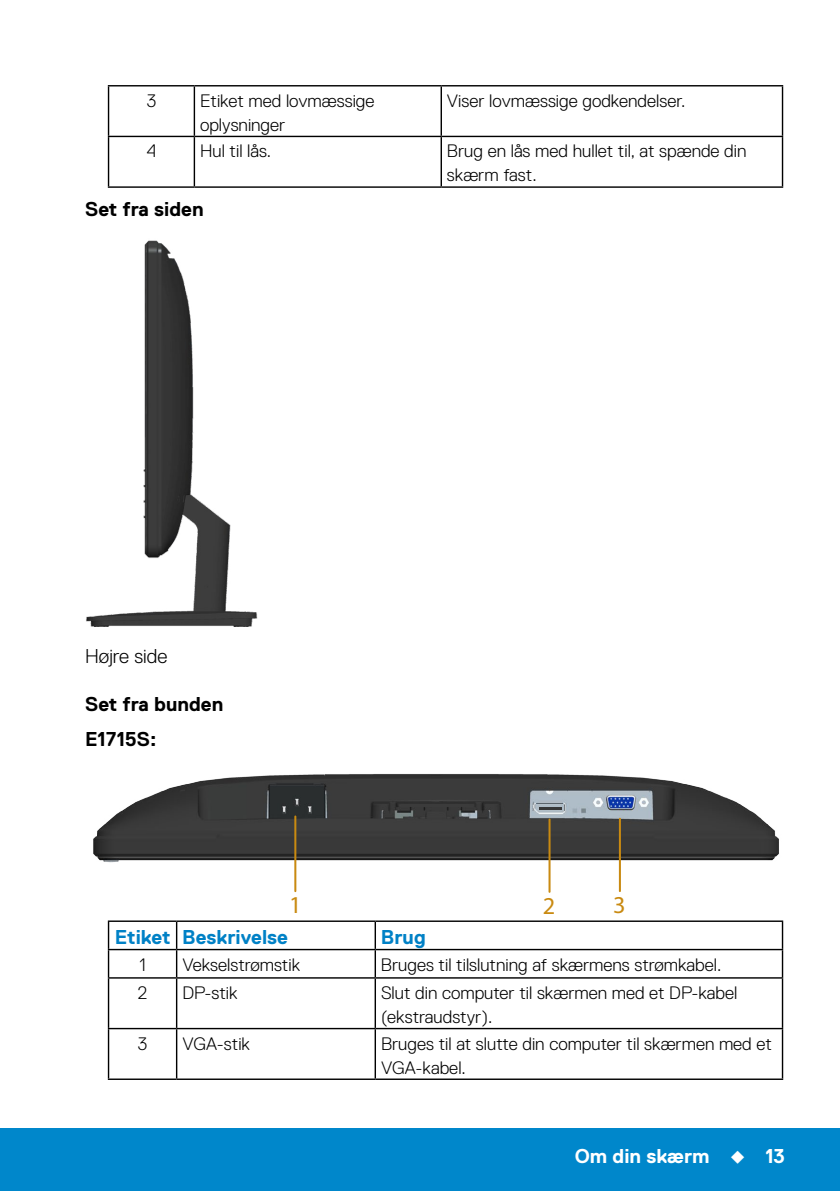
<style>
.page{position:relative;width:840px;height:1191px;background:#fff}
.page>*{position:absolute;margin:0;border:0;box-sizing:border-box;transform-origin:0 0}
.t1{font:24.2px "Museo For Dell 300";color:#c98a11}
.t2{font:700 20px/35.4px "Dell Replica";color:#000}
.t3{font:700 20px "Dell Replica";color:#0081c6}
.t4{font:700 20px "Dell Replica";color:#fff}
.t5{font:300 20px "Dell Replica";color:#000}
.t6{font:300 18px/24px "Dell Replica";color:#000}
</style>
<div class="page">
<div style="left:0;top:1128px;width:839px;height:63px;background:#0087cb"></div>
<hr style="left:108px;top:85px;width:86px;height:1px;background:#000">
<hr style="left:108px;top:86px;width:1px;height:50px;background:#000">
<hr style="left:194px;top:85px;width:247px;height:1px;background:#000">
<hr style="left:193px;top:86px;width:2px;height:50px;background:#000">
<hr style="left:441px;top:85px;width:341px;height:1px;background:#000">
<hr style="left:440px;top:86px;width:1px;height:50px;background:#000">
<hr style="left:781px;top:86px;width:1px;height:50px;background:#000">
<hr style="left:108px;top:136px;width:86px;height:1px;background:#000">
<hr style="left:108px;top:137px;width:1px;height:49px;background:#000">
<hr style="left:194px;top:136px;width:247px;height:1px;background:#000">
<hr style="left:193px;top:137px;width:2px;height:49px;background:#000">
<hr style="left:441px;top:136px;width:341px;height:1px;background:#000">
<hr style="left:440px;top:137px;width:1px;height:49px;background:#000">
<hr style="left:781px;top:137px;width:1px;height:49px;background:#000">
<hr style="left:108px;top:186px;width:86px;height:2px;background:#000">
<hr style="left:194px;top:186px;width:247px;height:2px;background:#000">
<hr style="left:441px;top:186px;width:341px;height:2px;background:#000">
<img style="left:86px;top:240px;width:172px;height:386px">
<img style="left:93px;top:774px;width:686px;height:89px">
<hr style="left:539px;top:807px;width:22px;height:2px;background:#373737">
<hr style="left:294px;top:816px;width:2px;height:75px;background:#c98a11">
<hr style="left:618px;top:818px;width:2px;height:73px;background:#c98a11">
<hr style="left:548px;top:819px;width:2px;height:73px;background:#c98a11">
<hr style="left:108px;top:920px;width:68px;height:2px;background:#000">
<hr style="left:176px;top:920px;width:199px;height:2px;background:#000">
<hr style="left:375px;top:920px;width:407px;height:2px;background:#000">
<hr style="left:374px;top:922px;width:2px;height:27px;background:#000">
<hr style="left:108px;top:949px;width:68px;height:1px;background:#000">
<svg style="left:108px;top:922px;width:1px;height:55px"></svg>
<hr style="left:176px;top:949px;width:199px;height:1px;background:#000">
<svg style="left:176px;top:922px;width:1px;height:55px"></svg>
<hr style="left:375px;top:949px;width:407px;height:1px;background:#000">
<hr style="left:374px;top:950px;width:2px;height:27px;background:#000">
<svg style="left:781px;top:922px;width:1px;height:55px"></svg>
<hr style="left:108px;top:977px;width:68px;height:1px;background:#000">
<hr style="left:108px;top:978px;width:1px;height:49px;background:#000">
<hr style="left:176px;top:977px;width:199px;height:1px;background:#000">
<hr style="left:176px;top:978px;width:1px;height:49px;background:#000">
<hr style="left:375px;top:977px;width:407px;height:1px;background:#000">
<hr style="left:374px;top:978px;width:2px;height:49px;background:#000">
<hr style="left:781px;top:978px;width:1px;height:49px;background:#000">
<hr style="left:108px;top:1027px;width:68px;height:2px;background:#000">
<hr style="left:108px;top:1029px;width:1px;height:49px;background:#000">
<hr style="left:176px;top:1027px;width:199px;height:2px;background:#000">
<hr style="left:176px;top:1029px;width:1px;height:49px;background:#000">
<hr style="left:375px;top:1027px;width:407px;height:2px;background:#000">
<hr style="left:374px;top:1029px;width:2px;height:49px;background:#000">
<hr style="left:781px;top:1029px;width:1px;height:49px;background:#000">
<hr style="left:108px;top:1078px;width:68px;height:2px;background:#000">
<hr style="left:176px;top:1078px;width:199px;height:2px;background:#000">
<hr style="left:375px;top:1078px;width:407px;height:2px;background:#000">
<p class="t6" style="left:147px;top:89px;width:11px">3</p>
<p class="t6" style="left:200px;top:89px;width:176px">Etiket med lovmæssige oplysninger</p>
<p class="t6" style="left:446px;top:89px;width:240px">Viser lovmæssige godkendelser.</p>
<p class="t6" style="left:147px;top:139px;width:11px">4</p>
<p class="t6" style="left:200px;top:139px;width:73px">Hul til lås.</p>
<p class="t6" style="left:446px;top:139px;width:301px">Brug en lås med hullet til, at spænde din skærm fast.</p>
<p class="t2" style="left:85px;top:192px;width:120px">Set fra siden</p>
<p class="t5" style="left:85px;top:645px;width:84px">Højre side</p>
<p class="t2" style="left:85px;top:686px;width:139px">Set fra bunden<br>E1715S:</p>
<h1 class="t1" style="left:289px;top:889px;width:14px">1</h1>
<h1 class="t1" style="left:542px;top:890px;width:14px">2</h1>
<h1 class="t1" style="left:612px;top:889px;width:14px">3</h1>
<p class="t3" style="left:115px;top:926px;width:175px">Etiket Beskrivelse</p>
<p class="t3" style="left:381px;top:926px;width:46px">Brug</p>
<p class="t6" style="left:139px;top:952px;width:8px">1</p>
<p class="t6" style="left:182px;top:952px;width:119px">Vekselstrømstik</p>
<p class="t6" style="left:381px;top:952px;width:342px">Bruges til tilslutning af skærmens strømkabel.</p>
<p class="t6" style="left:138px;top:980px;width:11px">2</p>
<p class="t6" style="left:182px;top:980px;width:57px">DP-stik</p>
<p class="t6" style="left:381px;top:980px;width:358px">Slut din computer til skærmen med et DP-kabel (ekstraudstyr).</p>
<p class="t6" style="left:138px;top:1031px;width:11px">3</p>
<p class="t6" style="left:182px;top:1031px;width:69px">VGA-stik</p>
<p class="t6" style="left:381px;top:1031px;width:392px">Bruges til at slutte din computer til skærmen med et<br>VGA-kabel.</p>
<p class="t4" style="left:574px;top:1144px;width:211px">Om din skærm ◆ 13</p>
</div>
